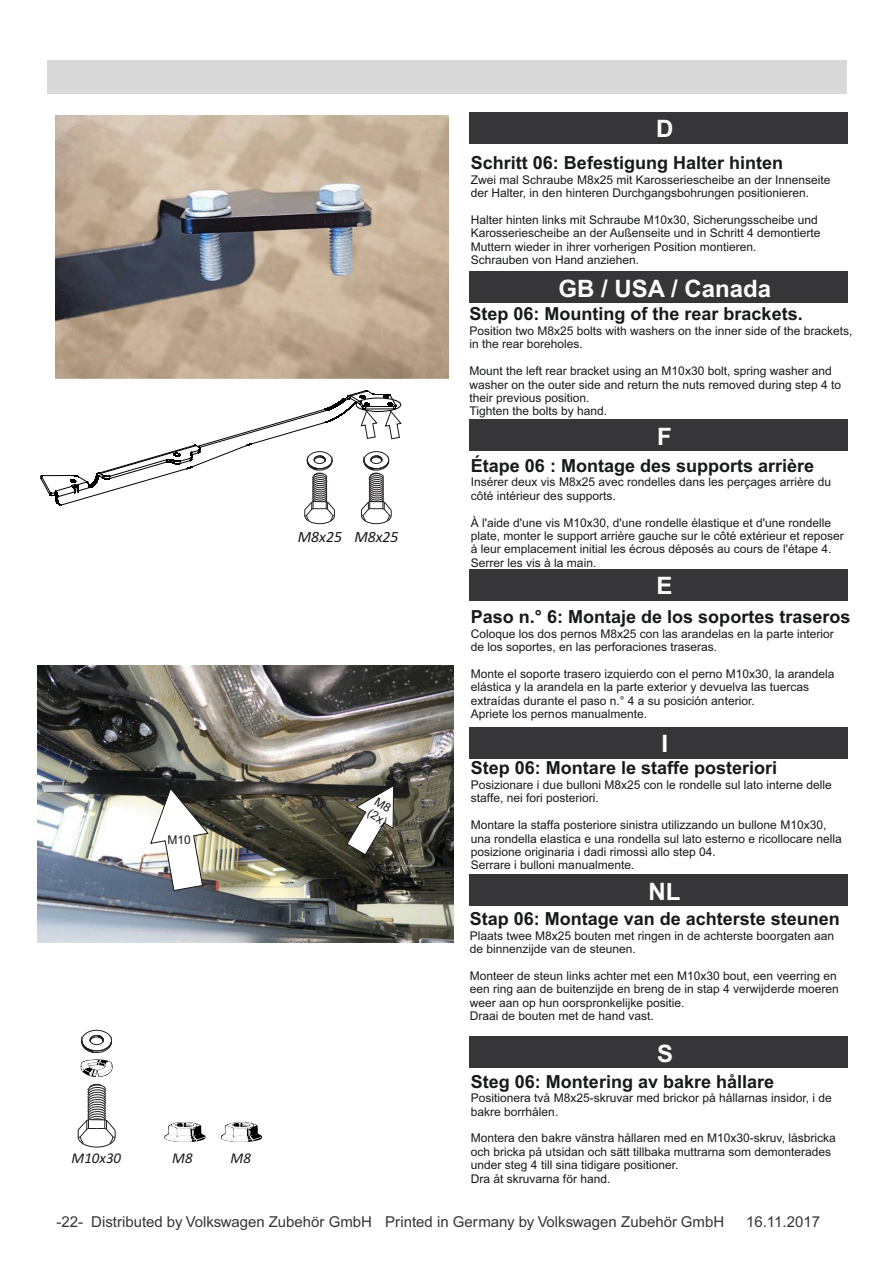
<style>
.page{position:relative;width:893px;height:1262px;background:#fff}
.page>*{position:absolute;margin:0;border:0;box-sizing:border-box;transform-origin:0 0}
.t1{font:700 24px "Arial";color:#fff}
.t2{font:700 18px "Arial";color:#181919}
.t3{font:italic 15.75px "Calibri";color:#181919}
.t4{font:15px "Arial";color:#363638}
.t5{font:italic 15px "Calibri";color:#181919}
.t6{font:12px/13.4px "Arial";color:#181919}
</style>
<div class="page">
<svg style="left:77px;top:1083px;width:39px;height:65px"></svg>
<svg style="left:81px;top:1029px;width:31px;height:24px"></svg>
<svg style="left:81px;top:1059px;width:32px;height:18px"></svg>
<div style="left:468px;top:112px;width:379px;height:31px;background:#363638"></div>
<div style="left:468px;top:271px;width:379px;height:32px;background:#363638"></div>
<div style="left:468px;top:419px;width:379px;height:32px;background:#363638"></div>
<div style="left:468px;top:569px;width:379px;height:31px;background:#363638"></div>
<div style="left:468px;top:727px;width:379px;height:31px;background:#363638"></div>
<div style="left:468px;top:874px;width:379px;height:31px;background:#363638"></div>
<div style="left:468px;top:1036px;width:379px;height:32px;background:#363638"></div>
<svg style="left:41px;top:390px;width:360px;height:134px"></svg>
<img style="left:55px;top:116px;width:393px;height:262px">
<img style="left:37px;top:665px;width:416px;height:277px">
<div style="left:47px;top:61px;width:799px;height:33px;background:#d9d9d9"></div>
<img style="left:150px;top:788px;width:58px;height:103px">
<svg style="left:346px;top:785px;width:48px;height:70px"></svg>
<svg style="left:164px;top:1122px;width:42px;height:20px"></svg>
<svg style="left:220px;top:1122px;width:42px;height:20px"></svg>
<h1 class="t1" style="left:656px;top:112px;width:19px">D</h1>
<h2 class="t2" style="left:471px;top:150px;width:314px">Schritt 06: Befestigung Halter hinten</h2>
<p class="t6" style="left:471px;top:173px;width:361px">Zwei mal Schraube M8x25 mit Karosseriescheibe an der Innenseite der Halter, in den hinteren Durchgangsbohrungen positionieren.</p>
<p class="t6" style="left:471px;top:213px;width:351px">Halter hinten links mit Schraube M10x30, Sicherungsscheibe und Karosseriescheibe an der Außenseite und in Schritt 4 demontierte Muttern wieder in ihrer vorherigen Position montieren.<br>Schrauben von Hand anziehen.</p>
<h1 class="t1" style="left:558px;top:271px;width:214px">GB / USA / Canada</h1>
<h2 class="t2" style="left:469px;top:301px;width:335px">Step 06: Mounting of the rear brackets.</h2>
<p class="t6" style="left:469px;top:324px;width:384px">Position two M8x25 bolts with washers on the inner side of the brackets, in the rear boreholes.</p>
<p class="t6" style="left:469px;top:364px;width:373px">Mount the left rear bracket using an M10x30 bolt, spring washer and washer on the outer side and return the nuts removed during step 4 to their previous position.<br>Tighten the bolts by hand.</p>
<p class="t6" style="left:167px;top:832px;width:25px">M10</p>
<h3 class="t3" style="left:298px;top:526px;width:102px">M8x25 M8x25</h3>
<p class="t6" style="left:379px;top:794px;width:22px;rotate:33deg">M8 (2x)</p>
<p class="t5" style="left:72px;top:1148px;width:51px">M10x30</p>
<p class="t5" style="left:172px;top:1148px;width:22px">M8</p>
<p class="t5" style="left:230px;top:1148px;width:22px">M8</p>
<h1 class="t1" style="left:657px;top:419px;width:16px">F</h1>
<h2 class="t2" style="left:471px;top:452px;width:345px">Étape 06 : Montage des supports arrière</h2>
<p class="t6" style="left:471px;top:475px;width:362px">Insérer deux vis M8x25 avec rondelles dans les perçages arrière du côté intérieur des supports.</p>
<p class="t6" style="left:471px;top:515px;width:374px">À l'aide d'une vis M10x30, d'une rondelle élastique et d'une rondelle plate, monter le support arrière gauche sur le côté extérieur et reposer à leur emplacement initial les écrous déposés au cours de l'étape 4.<br>Serrer les vis à la main.</p>
<h1 class="t1" style="left:656px;top:568px;width:18px">E</h1>
<h2 class="t2" style="left:471px;top:604px;width:381px">Paso n.° 6: Montaje de los soportes traseros</h2>
<p class="t6" style="left:471px;top:626px;width:364px">Coloque los dos pernos M8x25 con las arandelas en la parte interior de los soportes, en las perforaciones traseras.</p>
<p class="t6" style="left:471px;top:667px;width:365px">Monte el soporte trasero izquierdo con el perno M10x30, la arandela elástica y la arandela en la parte exterior y devuelva las tuercas extraídas durante el paso n.° 4 a su posición anterior.<br>Apriete los pernos manualmente.</p>
<h1 class="t1" style="left:661px;top:727px;width:8px">I</h1>
<h2 class="t2" style="left:471px;top:755px;width:308px">Step 06: Montare le staffe posteriori</h2>
<p class="t6" style="left:471px;top:778px;width:362px">Posizionare i due bulloni M8x25 con le rondelle sul lato interne delle staffe, nei fori posteriori.</p>
<p class="t6" style="left:471px;top:818px;width:372px">Montare la staffa posteriore sinistra utilizzando un bullone M10x30, una rondella elastica e una rondella sul lato esterno e ricollocare nella posizione originaria i dadi rimossi allo step 04.<br>Serrare i bulloni manualmente.</p>
<h1 class="t1" style="left:648px;top:874px;width:33px">NL</h1>
<h2 class="t2" style="left:469px;top:906px;width:372px">Stap 06: Montage van de achterste steunen</h2>
<p class="t6" style="left:469px;top:928px;width:366px">Plaats twee M8x25 bouten met ringen in de achterste boorgaten aan de binnenzijde van de steunen.</p>
<p class="t6" style="left:469px;top:969px;width:370px">Monteer de steun links achter met een M10x30 bout, een veerring en een ring aan de buitenzijde en breng de in stap 4 verwijderde moeren weer aan op hun oorspronkelijke positie.<br>Draai de bouten met de hand vast.</p>
<h1 class="t1" style="left:657px;top:1036px;width:18px">S</h1>
<h2 class="t2" style="left:471px;top:1068px;width:305px">Steg 06: Montering av bakre hållare</h2>
<p class="t6" style="left:471px;top:1091px;width:362px">Positionera två M8x25-skruvar med brickor på hållarnas insidor, i de bakre borrhålen.</p>
<p class="t6" style="left:471px;top:1131px;width:366px">Montera den bakre vänstra hållaren med en M10x30-skruv, låsbricka och bricka på utsidan och sätt tillbaka muttrarna som demonterades under steg 4 till sina tidigare positioner.<br>Dra åt skruvarna för hand.</p>
<p class="t4" style="left:56px;top:1211px;width:669px">-22- Distributed by Volkswagen Zubehör GmbH Printed in Germany by Volkswagen Zubehör GmbH</p>
<p class="t4" style="left:746px;top:1211px;width:75px">16.11.2017</p>
</div>
